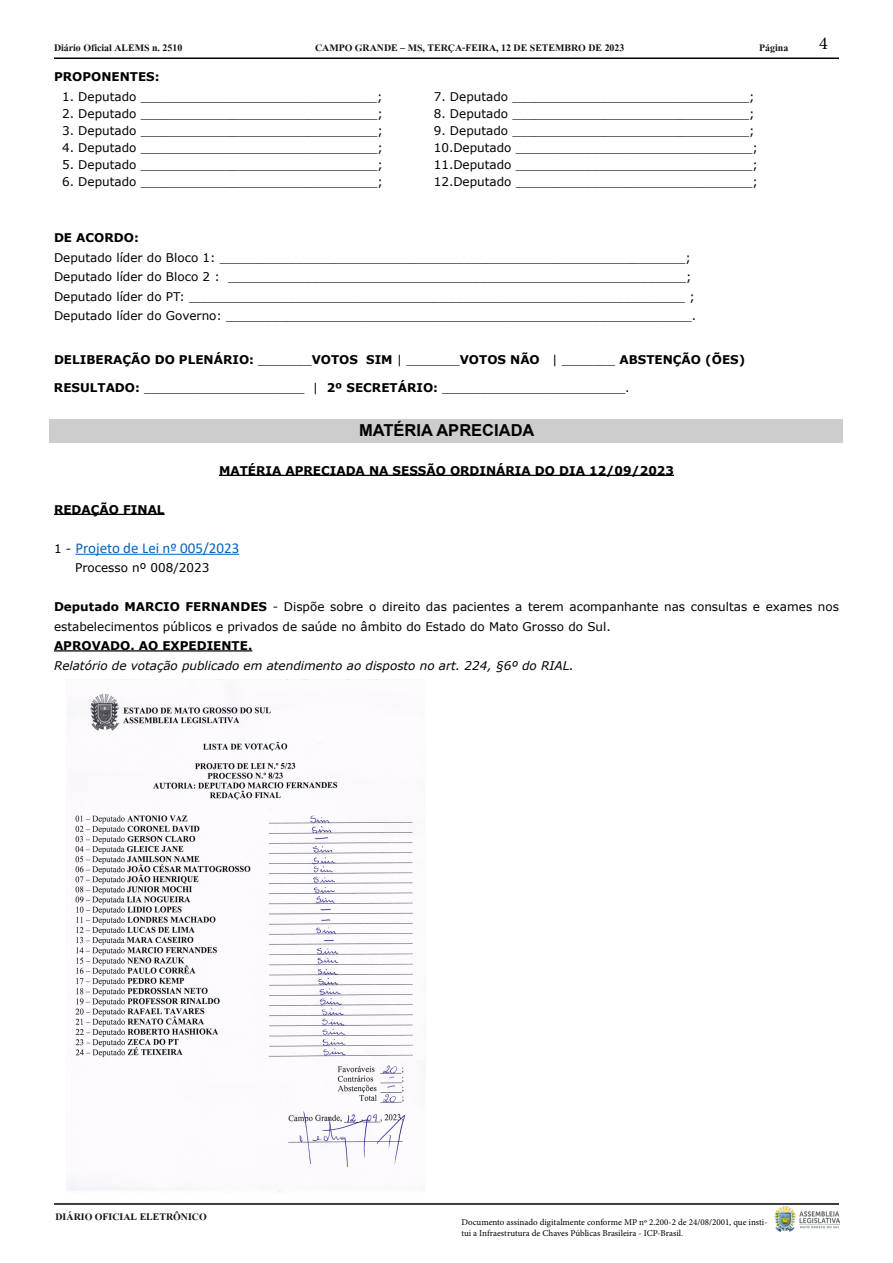
<style>
.page{position:relative;width:893px;height:1263px;background:#fff}
.page>*{position:absolute;margin:0;border:0;box-sizing:border-box;transform-origin:0 0}
.t1{font:18px "Minion Pro";color:#000}
.t2{font:700 16.5px "Arial";color:#000}
.t3{font:700 15px "Angsana New";color:#161413}
.t4{font:15px "Calibri";color:#0563c1}
.t5{font:12px/19.5px "Verdana";color:#000}
.t6{font:700 12px "Verdana";color:#000}
.t7{font:italic 12px "Verdana";color:#000}
.t8{font:9px/10.8px "Minion Pro";color:#000}
.s1{font-weight:400}
.s2{font-weight:700}
.s3{font-family:"Verdana";font-size:12px;color:#000}
</style>
<div class="page">
<hr style="left:54px;top:58px;width:785px;height:1px;background:#000">
<hr style="left:54px;top:1203px;width:785px;height:2px;background:#000">
<img style="left:774px;top:1206px;width:66px;height:25px">
<div style="left:50px;top:419px;width:793px;height:24px;background:#cdcdcd"></div>
<hr style="left:219px;top:475px;width:455px;height:1px;background:#000">
<hr style="left:54px;top:514px;width:111px;height:1px;background:#000">
<hr style="left:76px;top:554px;width:163px;height:1px;background:#0563c1">
<hr style="left:54px;top:650px;width:198px;height:1px;background:#000">
<img style="left:66px;top:679px;width:358px;height:513px">
<p class="t3" style="left:54px;top:36px;width:130px">Diário Oficial ALEMS n. 2510</p>
<p class="t3" style="left:315px;top:36px;width:311px">CAMPO GRANDE – MS, TERÇA-FEIRA, 12 DE SETEMBRO DE 2023</p>
<p class="t3" style="left:759px;top:36px;width:31px">Página</p>
<h1 class="t1" style="left:819px;top:31px;width:10px">4</h1>
<p class="t6" style="left:54px;top:69px;width:107px">PROPONENTES:</p>
<p class="t5" style="left:62px;top:86px;width:322px">1. Deputado _______________________________;</p>
<p class="t5" style="left:434px;top:86px;width:322px">7. Deputado _______________________________;</p>
<p class="t5" style="left:62px;top:103px;width:322px">2. Deputado _______________________________;</p>
<p class="t5" style="left:434px;top:103px;width:322px">8. Deputado _______________________________;</p>
<p class="t5" style="left:62px;top:120px;width:322px">3. Deputado _______________________________;</p>
<p class="t5" style="left:434px;top:120px;width:322px">9. Deputado _______________________________;</p>
<p class="t5" style="left:62px;top:137px;width:322px">4. Deputado _______________________________;</p>
<p class="t5" style="left:434px;top:137px;width:326px">10.Deputado _______________________________;</p>
<p class="t5" style="left:62px;top:154px;width:322px">5. Deputado _______________________________;</p>
<p class="t5" style="left:434px;top:154px;width:326px">11.Deputado _______________________________;</p>
<p class="t5" style="left:62px;top:171px;width:322px">6. Deputado _______________________________;</p>
<p class="t5" style="left:434px;top:171px;width:326px">12.Deputado _______________________________;</p>
<p class="t6" style="left:54px;top:229px;width:86px">DE ACORDO:</p>
<p class="t5" style="left:54px;top:247px;width:644px">Deputado líder do Bloco 1: _____________________________________________________________; Deputado líder do Bloco 2 : ____________________________________________________________; Deputado líder do PT: _________________________________________________________________ ; Deputado líder do Governo: _____________________________________________________________.</p>
<p class="t6" style="left:54px;top:351px;width:693px">DELIBERAÇÃO DO PLENÁRIO: <span class="s1">_______</span>VOTOS SIM <span class="s1">| _______</span>VOTOS NÃO <span class="s1">| _______</span> ABSTENÇÃO (ÕES)</p>
<p class="t5" style="left:54px;top:378px;width:577px"><span class="s2">RESULTADO:</span> _____________________ | <span class="s2">2º SECRETÁRIO:</span> ________________________.</p>
<h2 class="t2" style="left:359px;top:418px;width:177px">MATÉRIA APRECIADA</h2>
<p class="t6" style="left:219px;top:462px;width:456px">MATÉRIA APRECIADA NA SESSÃO ORDINÁRIA DO DIA 12/09/2023</p>
<p class="t6" style="left:54px;top:501px;width:112px">REDAÇÃO FINAL</p>
<p class="t4" style="left:54px;top:537px;width:187px"><span class="s3">1 -</span> Projeto de Lei nº 005/2023</p>
<p class="t5" style="left:75px;top:558px;width:136px">Processo nº 008/2023</p>
<p class="t5" style="left:54px;top:597px;width:786px"><span class="s2">Deputado MARCIO FERNANDES</span> - Dispõe sobre o direito das pacientes a terem acompanhante nas consultas e exames nos estabelecimentos públicos e privados de saúde no âmbito do Estado do Mato Grosso do Sul.</p>
<p class="t6" style="left:54px;top:637px;width:200px">APROVADO. AO EXPEDIENTE.</p>
<p class="t7" style="left:54px;top:657px;width:521px">Relatório de votação publicado em atendimento ao disposto no art. 224, §6º do RIAL.</p>
<p class="t3" style="left:56px;top:1205px;width:153px">DIÁRIO OFICIAL ELETRÔNICO</p>
<p class="t8" style="left:461px;top:1217px;width:308px">Documento assinado digitalmente conforme MP nº 2.200-2 de 24/08/2001, que insti&shy;tui a Infraestrutura de Chaves Públicas Brasileira - ICP-Brasil.</p>
</div>
